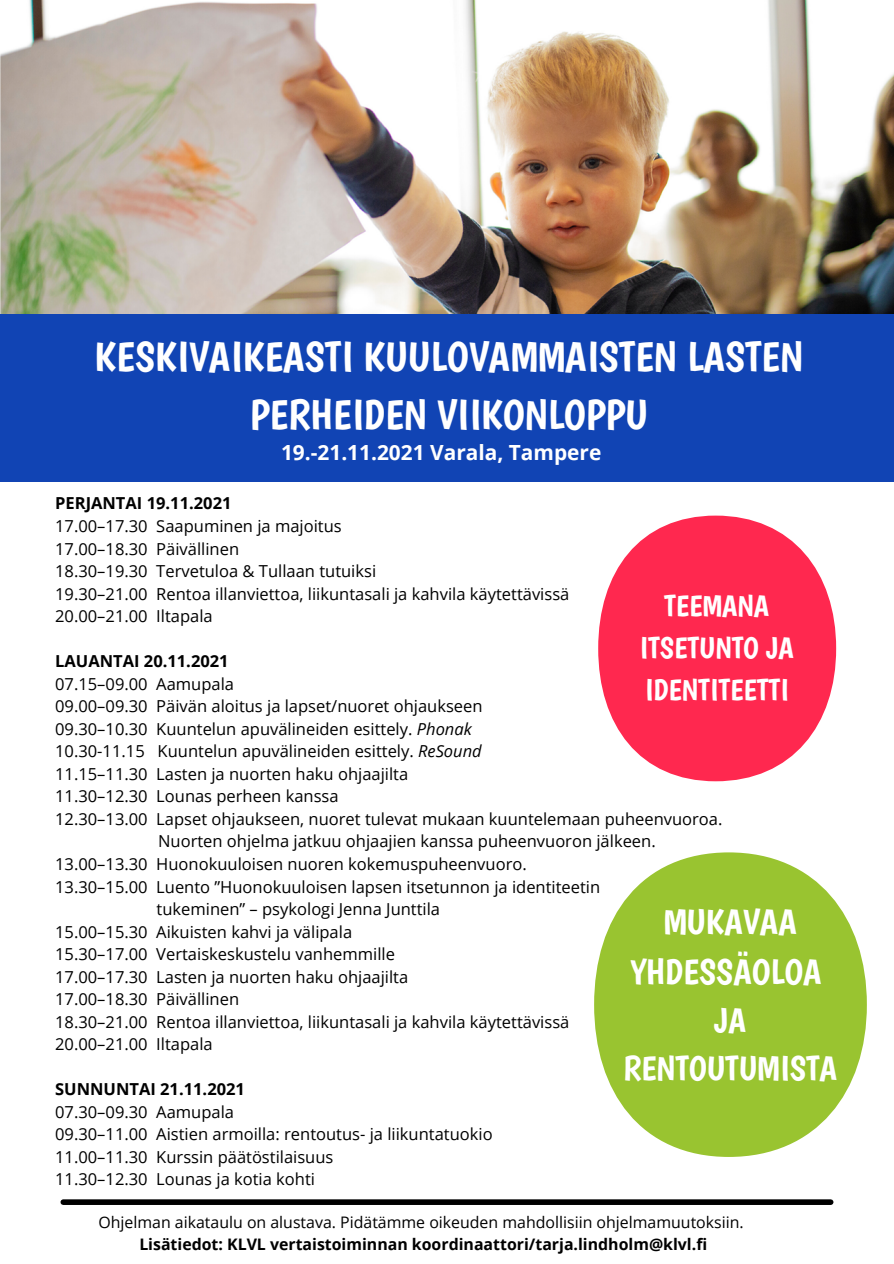
<style>
.page{position:relative;width:894px;height:1264px;background:#fff}
.page>*{position:absolute;margin:0;border:0;box-sizing:border-box;transform-origin:0 0}
.t1{font:42px/58.5px "Boogaloo";color:#fff;text-align:center}
.t2{font:35.85px/49.8px "Boogaloo";color:#fff;text-align:center}
.t3{font:34.5px/47.7px "Boogaloo";color:#fff;text-align:center}
.t4{font:30px/41.7px "Boogaloo";color:#fff;text-align:center}
.t5{font:700 20.85px "Open Sans";color:#fff}
.t6{font:16.5px "Open Sans";color:#000}
.t7{font:700 16.5px "Open Sans";color:#000}
.t8{font:15.9px "Open Sans";color:#000}
.t9{font:700 15.9px "Open Sans";color:#000}
.s1{font-style:italic}
</style>
<div class="page">
<img style="left:0;top:0;width:893px;height:314px">
<div style="left:0;top:314px;width:893px;height:167px;background:#1144b4"></div>
<div style="left:63px;top:1199px;width:767px;height:5px;background:#000"></div>
<div style="left:598px;top:515px;width:237px;height:266px;background:#ff284f;border-radius:50%"></div>
<div style="left:594px;top:852px;width:272px;height:304px;background:#99c430;border-radius:50%"></div>
<p class="t1" style="left:94px;top:327px;width:709px">KESKIVAIKEASTI KUULOVAMMAISTEN LASTEN<br>PERHEIDEN VIIKONLOPPU</p>
<p class="t5" style="left:281px;top:438px;width:322px">19.-21.11.2021 Varala, Tampere</p>
<p class="t7" style="left:55px;top:492px;width:178px">PERJANTAI 19.11.2021</p>
<p class="t6" style="left:55px;top:514px;width:288px">17.00–17.30 Saapuminen ja majoitus</p>
<p class="t6" style="left:55px;top:537px;width:185px">17.00–18.30 Päivällinen</p>
<p class="t6" style="left:55px;top:559px;width:322px">18.30–19.30 Tervetuloa &amp; Tullaan tutuiksi</p>
<p class="t6" style="left:55px;top:582px;width:515px">19.30–21.00 Rentoa illanviettoa, liikuntasali ja kahvila käytettävissä</p>
<p class="t6" style="left:55px;top:604px;width:159px">20.00–21.00 Iltapala</p>
<p class="t7" style="left:55px;top:649px;width:175px">LAUANTAI 20.11.2021</p>
<p class="t6" style="left:55px;top:672px;width:180px">07.15–09.00 Aamupala</p>
<p class="t6" style="left:55px;top:694px;width:429px">09.00–09.30 Päivän aloitus ja lapset/nuoret ohjaukseen</p>
<p class="t6" style="left:55px;top:717px;width:418px">09.30–10.30 Kuuntelun apuvälineiden esittely. <span class="s1">Phonak</span></p>
<p class="t6" style="left:55px;top:739px;width:428px">10.30-11.15 Kuuntelun apuvälineiden esittely. <span class="s1">ReSound</span></p>
<p class="t6" style="left:55px;top:762px;width:354px">11.15–11.30 Lasten ja nuorten haku ohjaajilta</p>
<p class="t6" style="left:55px;top:784px;width:285px">11.30–12.30 Lounas perheen kanssa</p>
<p class="t6" style="left:55px;top:807px;width:668px">12.30–13.00 Lapset ohjaukseen, nuoret tulevat mukaan kuuntelemaan puheenvuoroa.</p>
<p class="t6" style="left:158px;top:829px;width:499px">Nuorten ohjelma jatkuu ohjaajien kanssa puheenvuoron jälkeen.</p>
<p class="t6" style="left:55px;top:852px;width:473px">13.00–13.30 Huonokuuloisen nuoren kokemuspuheenvuoro.</p>
<p class="t6" style="left:55px;top:874px;width:546px">13.30–15.00 Luento ”Huonokuuloisen lapsen itsetunnon ja identiteetin</p>
<p class="t6" style="left:156px;top:897px;width:285px">tukeminen” – psykologi Jenna Junttila</p>
<p class="t6" style="left:55px;top:919px;width:298px">15.00–15.30 Aikuisten kahvi ja välipala</p>
<p class="t6" style="left:55px;top:942px;width:341px">15.30–17.00 Vertaiskeskustelu vanhemmille</p>
<p class="t6" style="left:55px;top:965px;width:354px">17.00–17.30 Lasten ja nuorten haku ohjaajilta</p>
<p class="t6" style="left:55px;top:987px;width:185px">17.00–18.30 Päivällinen</p>
<p class="t6" style="left:55px;top:1010px;width:515px">18.30–21.00 Rentoa illanviettoa, liikuntasali ja kahvila käytettävissä</p>
<p class="t6" style="left:55px;top:1032px;width:159px">20.00–21.00 Iltapala</p>
<p class="t7" style="left:55px;top:1077px;width:191px">SUNNUNTAI 21.11.2021</p>
<p class="t6" style="left:55px;top:1100px;width:180px">07.30–09.30 Aamupala</p>
<p class="t6" style="left:55px;top:1122px;width:439px">09.30–11.00 Aistien armoilla: rentoutus- ja liikuntatuokio</p>
<p class="t6" style="left:55px;top:1145px;width:280px">11.00–11.30 Kurssin päätöstilaisuus</p>
<p class="t6" style="left:55px;top:1167px;width:261px">11.30–12.30 Lounas ja kotia kohti</p>
<p class="t4" style="left:639px;top:585px;width:156px">TEEMANA<br>ITSETUNTO JA<br>IDENTITEETTI</p>
<p class="t2" style="left:630px;top:896px;width:193px">MUKAVAA<br>YHDESSÄOLOA</p>
<p class="t3" style="left:623px;top:996px;width:216px">JA<br>RENTOUTUMISTA</p>
<p class="t8" style="left:98px;top:1210px;width:646px">Ohjelman aikataulu on alustava. Pidätämme oikeuden mahdollisiin ohjelmamuutoksiin.</p>
<p class="t9" style="left:139px;top:1232px;width:569px">Lisätiedot: KLVL vertaistoiminnan koordinaattori/tarja.lindholm@klvl.fi</p>
</div>
